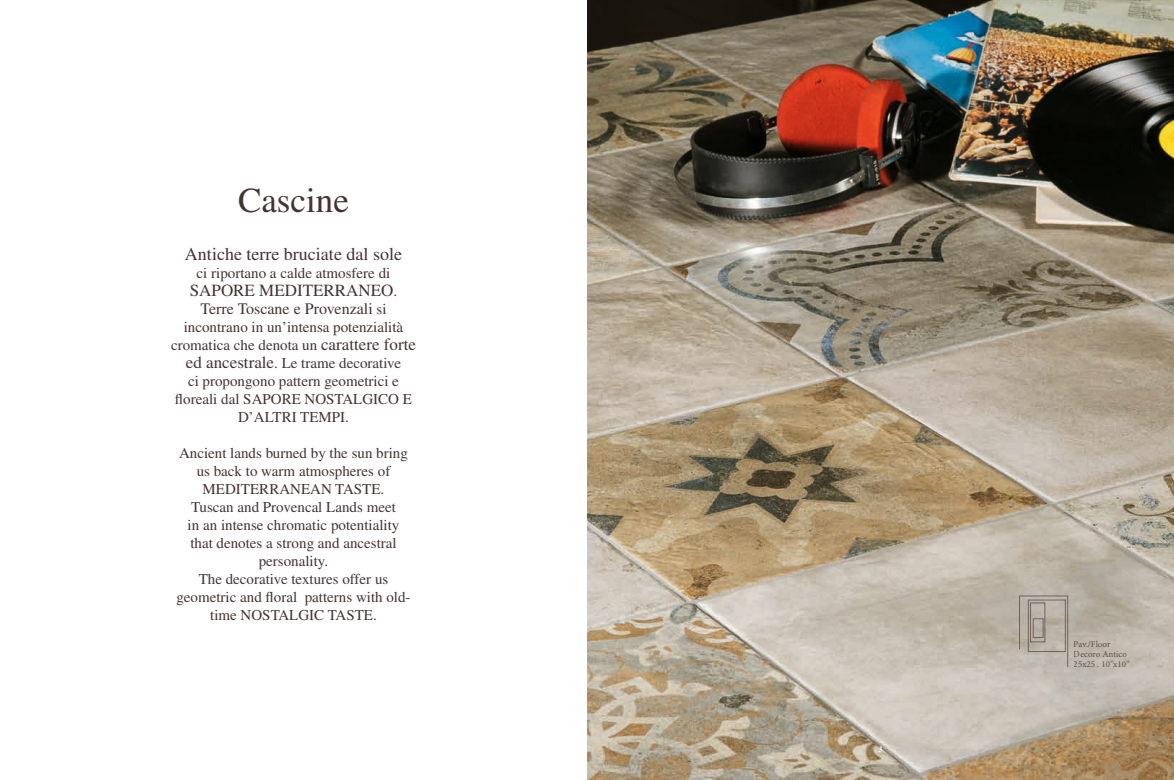
<style>
.page{position:relative;width:1174px;height:780px;background:#fff}
.page>*{position:absolute;margin:0;border:0;box-sizing:border-box;transform-origin:0 0}
.t1{font:35px "Times LT";color:#453332}
.t2{font:18px "Times LT";color:#453332}
.t3{font:17px "Times LT";color:#453332}
.t4{font:16px "Times LT";color:#453332}
.t5{font:15px/18px "Times LT";color:#453332;text-align:center}
.t6{font:9px/10px "Minion Pro";color:#453332}
.t7{font:700 8px "Times LT";color:#fff}
.s1{font-size:15px}
.s2{font-size:17px}
</style>
<div class="page">
<img style="left:587px;top:0;width:587px;height:780px">
<svg style="left:1018px;top:595px;width:50px;height:72px;background:#b3aba1"></svg>
<div style="left:1027px;top:599px;width:38px;height:53px;border:1px solid #453332"></div>
<h1 class="t1" style="left:238px;top:180px;width:112px">Cascine</h1>
<p class="t2" style="left:185px;top:243px;width:218px">Antiche terre bruciate dal sole</p>
<p class="t5" style="left:197px;top:264px;width:195px">ci riportano a calde atmosfere di</p>
<p class="t3" style="left:190px;top:280px;width:209px">SAPORE MEDITERRANEO<span class="s1">.</span></p>
<p class="t4" style="left:200px;top:299px;width:188px">Terre Toscane e Provenzali <span class="s1">si</span></p>
<p class="t5" style="left:171px;top:318px;width:246px">incontrano in un’intensa potenzialità cromatica che denota un <span class="s2">carattere forte ed ancestrale</span>. Le trame decorative<br>ci propongono pattern geometrici e floreali dal SAPORE NOSTALGICO E D’ALTRI TEMPI.</p>
<p class="t5" style="left:176px;top:444px;width:236px">Ancient lands burned by the sun bring us back to warm atmospheres of<br>MEDITERRANEAN TASTE.<br>Tuscan and Provencal Lands meet<br>in an intense chromatic potentiality that denotes a strong and ancestral personality.<br>The decorative textures offer us geometric and floral patterns with old&shy;time NOSTALGIC TASTE.</p>
<p class="t7" style="left:878px;top:744px;width:5px">3</p>
<p class="t6" style="left:1073px;top:639px;width:58px">Pav./Floor<br>Decoro Antico<br>25x25 . 10”x10”</p>
</div>
